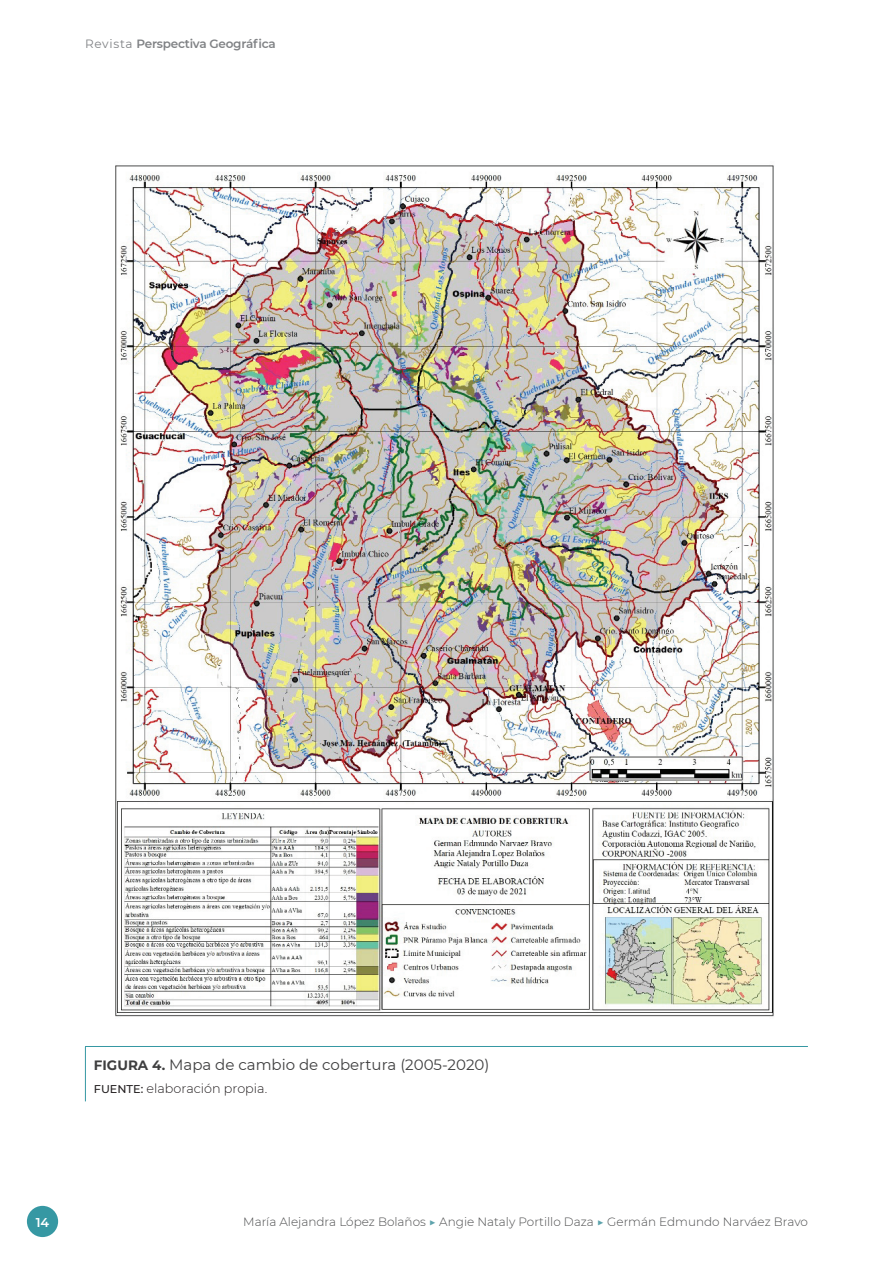
<style>
.page{position:relative;width:893px;height:1263px;background:#fff}
.page>*{position:absolute;margin:0;border:0;box-sizing:border-box;transform-origin:0 0}
.t1{font:15px "Montserrat";color:#3e3e3f}
.t2{font:300 12.75px "Montserrat";color:#231f20}
.t3{font:600 12.75px "Montserrat";color:#fff}
.t4{font:300 12px "Montserrat";color:#4b4c4d}
.t5{font:600 12px "Montserrat";letter-spacing:-.02em;color:#808285}
.s1{font-weight:400}
.s2{font-weight:700;font-size:13.5px}
.s3{font-weight:500;font-size:11.25px}
.s4{color:#5da3ac}
</style>
<div class="page">
<div style="left:27px;top:1206px;width:31px;height:31px;background:#3698a3;border-radius:50%"></div>
<hr style="left:85px;top:1046px;width:723px;height:1px;background:#3698a3">
<hr style="left:85px;top:1047px;width:1px;height:54px;background:#3698a3">
<img style="left:115px;top:165px;width:659px;height:852px">
<p class="t5" style="left:85px;top:36px;width:192px"><span class="s1">Revista</span> Perspectiva Geográfica</p>
<p class="t1" style="left:94px;top:1054px;width:397px"><span class="s2">FIGURA 4.</span> Mapa de cambio de cobertura (2005-2020)</p>
<p class="t2" style="left:94px;top:1080px;width:175px"><span class="s3">FUENTE:</span> elaboración propia.</p>
<p class="t3" style="left:36px;top:1213px;width:15px">14</p>
<p class="t4" style="left:243px;top:1214px;width:566px">María Alejandra López Bolaños <span class="s4">▶</span> Angie Nataly Portillo Daza <span class="s4">▶</span> Germán Edmundo Narváez Bravo</p>
</div>
